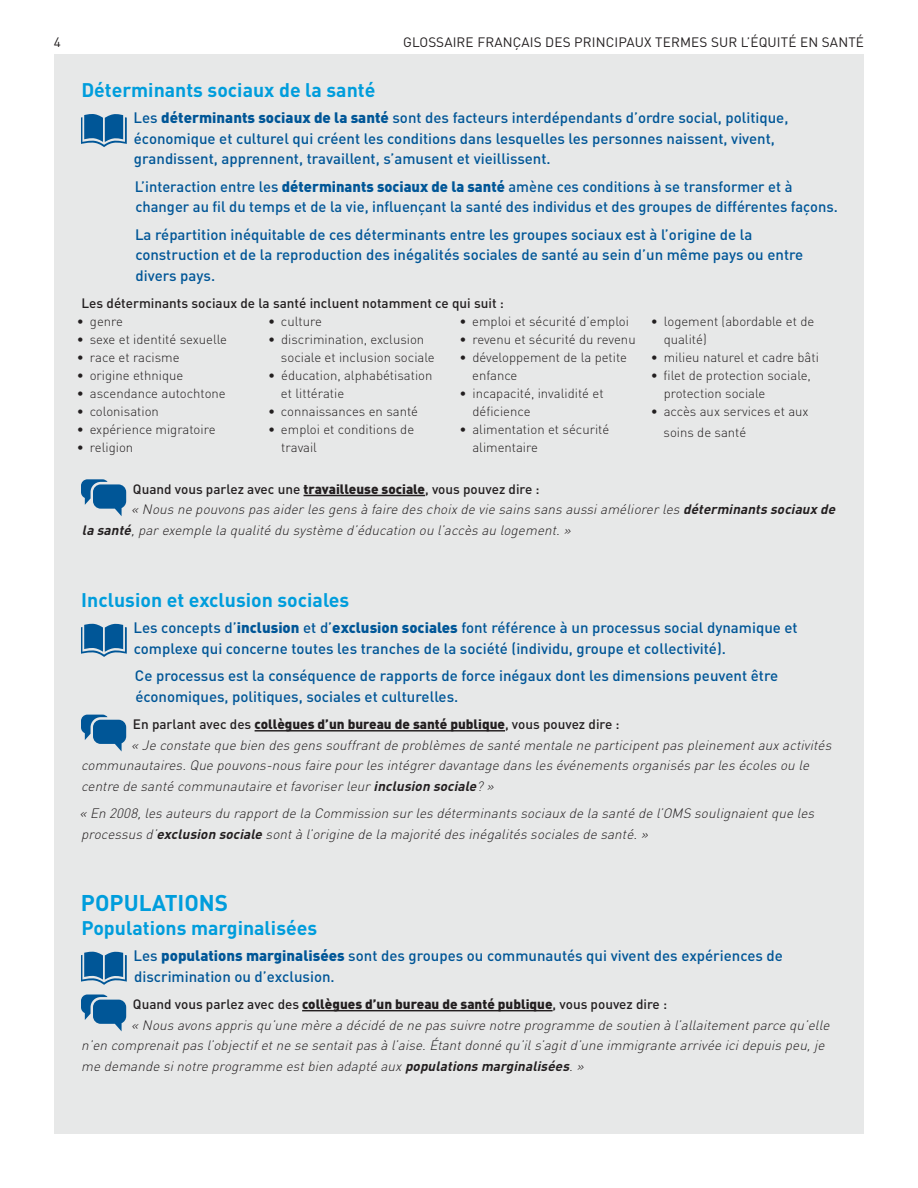
<style>
.page{position:relative;width:918px;height:1188px;background:#fff}
.page>*{position:absolute;margin:0;border:0;box-sizing:border-box;transform-origin:0 0}
.t1{font:700 22.5px "DIN";color:#009ddc}
.t2{font:700 19.5px "DIN";color:#009ddc}
.t3{font:500 15px/20.7px "DIN";color:#005697}
.t4{font:italic 300 13.5px/20.7px "DIN";color:#231f20}
.t5{font:500 13.5px "DIN";color:#231f20}
.t6{font:900 13.5px "DIN";color:#231f20}
.t7{font:13.5px "DIN";letter-spacing:.01em;color:#231f20}
.t8{font:300 13.2px/18px "DIN";color:#231f20}
.s1{font-weight:900}
.s2{font-weight:700}
.s3{font-weight:500}
</style>
<div class="page">
<div style="left:54px;top:54px;width:810px;height:1080px;background:#e7e8e8"></div>
<svg style="left:81px;top:114px;width:46px;height:33px"></svg>
<hr style="left:304px;top:495px;width:121px;height:1px;background:#231f20">
<hr style="left:255px;top:730px;width:250px;height:2px;background:#231f20">
<hr style="left:302px;top:1010px;width:251px;height:1px;background:#231f20">
<svg style="left:81px;top:479px;width:45px;height:37px"></svg>
<svg style="left:81px;top:623px;width:46px;height:34px"></svg>
<svg style="left:81px;top:715px;width:45px;height:37px"></svg>
<svg style="left:81px;top:951px;width:46px;height:34px"></svg>
<svg style="left:81px;top:995px;width:45px;height:36px"></svg>
<p class="t7" style="left:54px;top:33px;width:9px">4</p>
<p class="t7" style="left:403px;top:33px;width:462px">GLOSSAIRE FRANÇAIS DES PRINCIPAUX TERMES SUR L’ÉQUITÉ EN SANTÉ</p>
<h2 class="t2" style="left:81px;top:77px;width:296px">Déterminants sociaux de la santé</h2>
<p class="t3" style="left:134px;top:107px;width:656px">Les <span class="s1">déterminants sociaux de la santé</span> sont des facteurs interdépendants d’ordre social, politique, économique et culturel qui créent les conditions dans lesquelles les personnes naissent, vivent, grandissent, apprennent, travaillent, s’amusent et vieillissent.</p>
<p class="t3" style="left:81px;top:176px;width:22px">L</p>
<p class="t3" style="left:135px;top:176px;width:704px;text-indent:6px">’interaction entre les <span class="s1">déterminants sociaux de la santé</span> amène ces conditions à se transformer et à changer au fil du temps et de la vie, influençant la santé des individus et des groupes de différentes façons.</p>
<p class="t3" style="left:81px;top:224px;width:22px">L</p>
<p class="t3" style="left:135px;top:224px;width:669px;text-indent:8px">a répartition inéquitable de ces déterminants entre les groupes sociaux est à l’origine de la construction et de la reproduction des inégalités sociales de santé au sein d’un même pays ou entre divers pays.</p>
<p class="t5" style="left:82px;top:295px;width:424px">Les déterminants sociaux de la santé incluent notamment ce qui suit :</p>
<p class="t8" style="left:77px;top:313px;width:48px">• genre</p>
<p class="t8" style="left:77px;top:331px;width:152px">• sexe et identité sexuelle</p>
<p class="t8" style="left:77px;top:349px;width:104px">• race et racisme</p>
<p class="t8" style="left:77px;top:367px;width:108px">• origine ethnique</p>
<p class="t8" style="left:77px;top:385px;width:150px">• ascendance autochtone</p>
<p class="t8" style="left:77px;top:403px;width:83px">• colonisation</p>
<p class="t8" style="left:77px;top:421px;width:140px">• expérience migratoire</p>
<p class="t8" style="left:77px;top:439px;width:58px">• religion</p>
<p class="t8" style="left:664px;top:312px;width:152px;text-indent:-13px">• logement (abordable et de qualité)</p>
<p class="t8" style="left:651px;top:348px;width:170px">• milieu naturel et cadre bâti</p>
<p class="t8" style="left:664px;top:366px;width:149px;text-indent:-13px">• filet de protection sociale, protection sociale</p>
<p class="t8" style="left:664px;top:401px;width:147px;line-height:20.5px;text-indent:-13px">• accès aux services et aux soins de santé</p>
<p class="t8" style="left:459px;top:313px;width:171px">• emploi et sécurité d’emploi</p>
<p class="t8" style="left:459px;top:331px;width:178px">• revenu et sécurité du revenu</p>
<p class="t8" style="left:472px;top:349px;width:156px;text-indent:-13px">• développement de la petite enfance</p>
<p class="t8" style="left:472px;top:385px;width:133px;text-indent:-13px">• incapacité, invalidité et déficience</p>
<p class="t8" style="left:472px;top:420px;width:139px;text-indent:-13px">• alimentation et sécurité alimentaire</p>
<p class="t8" style="left:268px;top:313px;width:55px">• culture</p>
<p class="t8" style="left:281px;top:331px;width:155px;text-indent:-13px">• discrimination, exclusion sociale et inclusion sociale</p>
<p class="t8" style="left:281px;top:367px;width:153px;text-indent:-13px">• éducation, alphabétisation et littératie</p>
<p class="t8" style="left:268px;top:403px;width:151px">• connaissances en santé</p>
<p class="t8" style="left:281px;top:421px;width:134px;text-indent:-13px">• emploi et conditions de travail</p>
<p class="t5" style="left:133px;top:480px;width:408px">Quand vous parlez avec une <span class="s1">travailleuse sociale</span>, vous pouvez dire :</p>
<p class="t4" style="left:131px;top:499px;width:709px">« Nous ne pouvons pas aiderles gens à faire des choixde vie sains sans aussiaméliorerles <span class="s2">déterminants sociaux de</span></p>
<p class="t4" style="left:82px;top:520px;width:494px"><span class="s2">la santé</span>,parexemple la qualité du système d’éducation ou l’accès au logement.»</p>
<h2 class="t2" style="left:81px;top:587px;width:270px">Inclusion et exclusion sociales</h2>
<p class="t3" style="left:134px;top:617px;width:666px">Les concepts d’<span class="s1">inclusion</span> et d’<span class="s1">exclusion sociales</span> font référence à un processus social dynamique et complexe qui concerne toutes les tranches de la société (individu, groupe et collectivité).</p>
<p class="t3" style="left:81px;top:665px;width:22px">C</p>
<p class="t3" style="left:135px;top:665px;width:644px;text-indent:9px">e processus est la conséquence de rapports de force inégaux dont les dimensions peuvent être économiques, politiques, sociales et culturelles.</p>
<p class="t6" style="left:133px;top:715px;width:488px"><span class="s3">En parlant avec des</span> collègues d’un bureau de santé publique<span class="s3">, vous pouvez dire :</span></p>
<p class="t4" style="left:131px;top:734px;width:705px">« Je constate que bien des gens souffrantde problèmes de santé mentale ne participentpas pleinementauxactivités</p>
<p class="t4" style="left:81px;top:755px;width:733px">communautaires.Que pouvons-nous faire pourles intégrerdavantage dans les événements organisés parles écoles ou le</p>
<p class="t4" style="left:81px;top:776px;width:418px">centre de santé communautaire etfavoriserleur<span class="s2">inclusion sociale</span>? »</p>
<p class="t4" style="left:79px;top:803px;width:740px">« En 2008,les auteurs du rapportde la Commission surles déterminants sociauxde la santé de l’OMS soulignaientque les processus d’<span class="s2">exclusion sociale</span> sontà l’origine de la majorité des inégalités sociales de santé.»</p>
<h1 class="t1" style="left:81px;top:888px;width:149px">POPULATIONS</h1>
<h2 class="t2" style="left:81px;top:915px;width:237px">Populations marginalisées</h2>
<p class="t3" style="left:134px;top:945px;width:651px">Les <span class="s1">populations marginalisées</span> sont des groupes ou communautés qui vivent des expériences de discrimination ou d’exclusion.</p>
<p class="t5" style="left:133px;top:995px;width:536px">Quand vous parlez avec des <span class="s1">collègues d’un bureau de santé publique</span>, vous pouvez dire :</p>
<p class="t4" style="left:131px;top:1014px;width:703px">« Nous avons appris qu’une mère a décidé de ne pas suivre notre programme de soutien à l’allaitementparce qu’elle</p>
<p class="t4" style="left:81px;top:1035px;width:748px">n’en comprenaitpas l’objectifetne se sentaitpas à l’aise.Étantdonné qu’ils’agitd’une immigrante arrivée icidepuis peu,je</p>
<p class="t4" style="left:81px;top:1055px;width:507px">me demande sinotre programme estbien adapté aux<span class="s2">populations marginalisées</span>.»</p>
</div>
